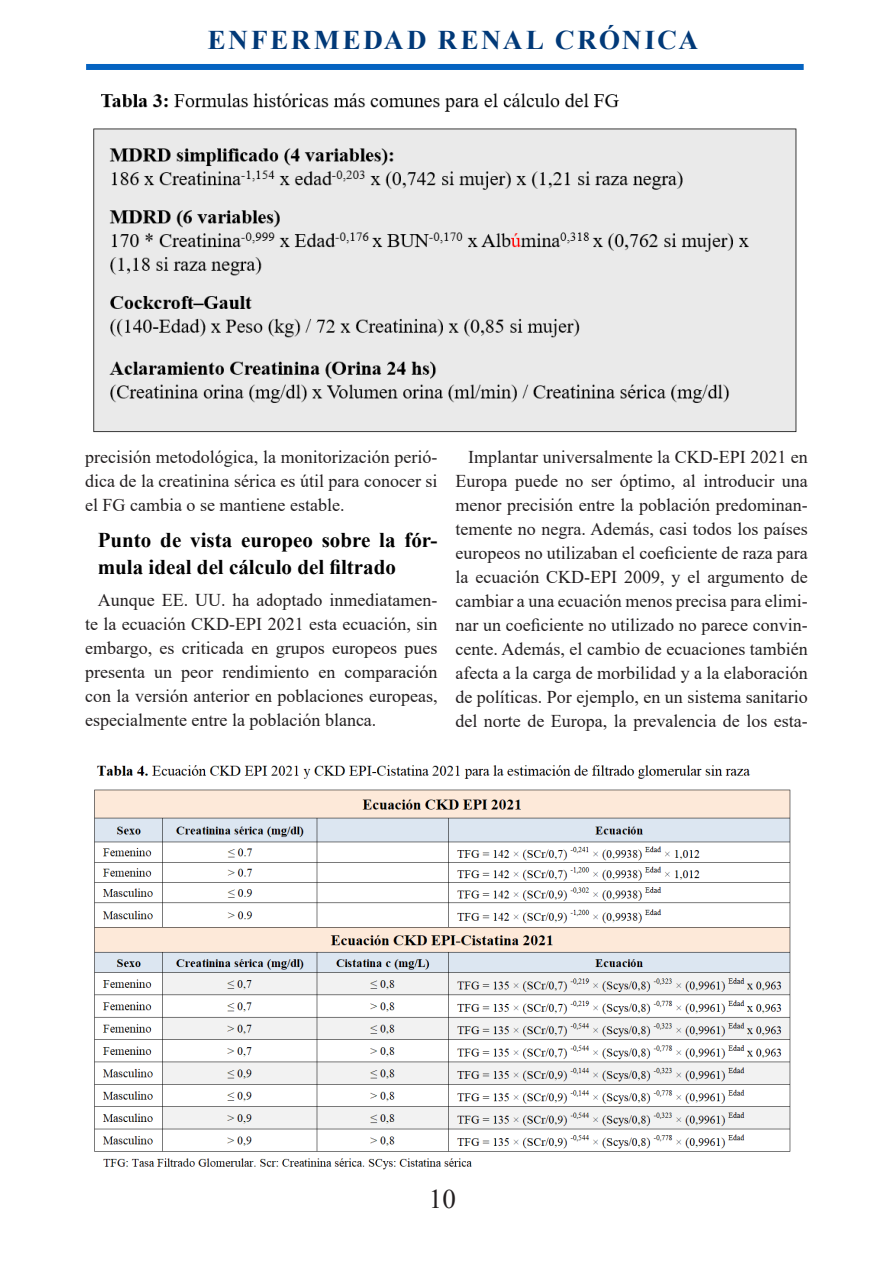
<style>
.page{position:relative;width:893px;height:1263px;background:#fff}
.page>*{position:absolute;margin:0;border:0;box-sizing:border-box;transform-origin:0 0}
.t1{font:700 27px "Times New Roman";color:#013978}
.t2{font:27px "Times New Roman";color:#231f20}
.t3{font:700 21px/27px "Times New Roman";color:#000}
.t4{font:18px/24px "Times New Roman";color:#231f20;text-align:justify}
</style>
<div class="page">
<div style="left:86px;top:64px;width:718px;height:6px;background:#0563c1"></div>
<img style="left:93px;top:93px;width:704px;height:340px">
<img style="left:94px;top:765px;width:697px;height:405px">
<h1 class="t1" style="left:207px;top:20px;width:493px">ENFERMEDAD RENAL CRÓNICA</h1>
<p class="t4" style="left:85px;top:445px;width:354px">precisión metodológica, la monitorización perió&shy;dica de la creatinina sérica es útil para conocer si el FG cambia o se mantiene estable.</p>
<p class="t3" style="left:98px;top:526px;width:341px">Punto de vista europeo sobre la fór&shy;mula ideal del cálculo del filtrado</p>
<p class="t4" style="left:85px;top:588px;width:354px;text-indent:13px">Aunque EE. UU. ha adoptado inmediatamen&shy;te la ecuación CKD-EPI 2021 esta ecuación, sin embargo, es criticada en grupos europeos pues presenta un peor rendimiento en comparación con la versión anterior en poblaciones europeas, especialmente entre la población blanca.</p>
<p class="t4" style="left:455px;top:445px;width:354px;text-indent:13px">Implantar universalmente la CKD-EPI 2021 en Europa puede no ser óptimo, al introducir una menor precisión entre la población predominan&shy;temente no negra. Además, casi todos los países europeos no utilizaban el coeficiente de raza para la ecuación CKD-EPI 2009, y el argumento de cambiar a una ecuación menos precisa para elimi&shy;nar un coeficiente no utilizado no parece convin&shy;cente. Además, el cambio de ecuaciones también afecta a la carga de morbilidad y a la elaboración de políticas. Por ejemplo, en un sistema sanitario del norte de Europa, la prevalencia de los esta-</p>
<h1 class="t2" style="left:429px;top:1180px;width:28px">10</h1>
</div>
